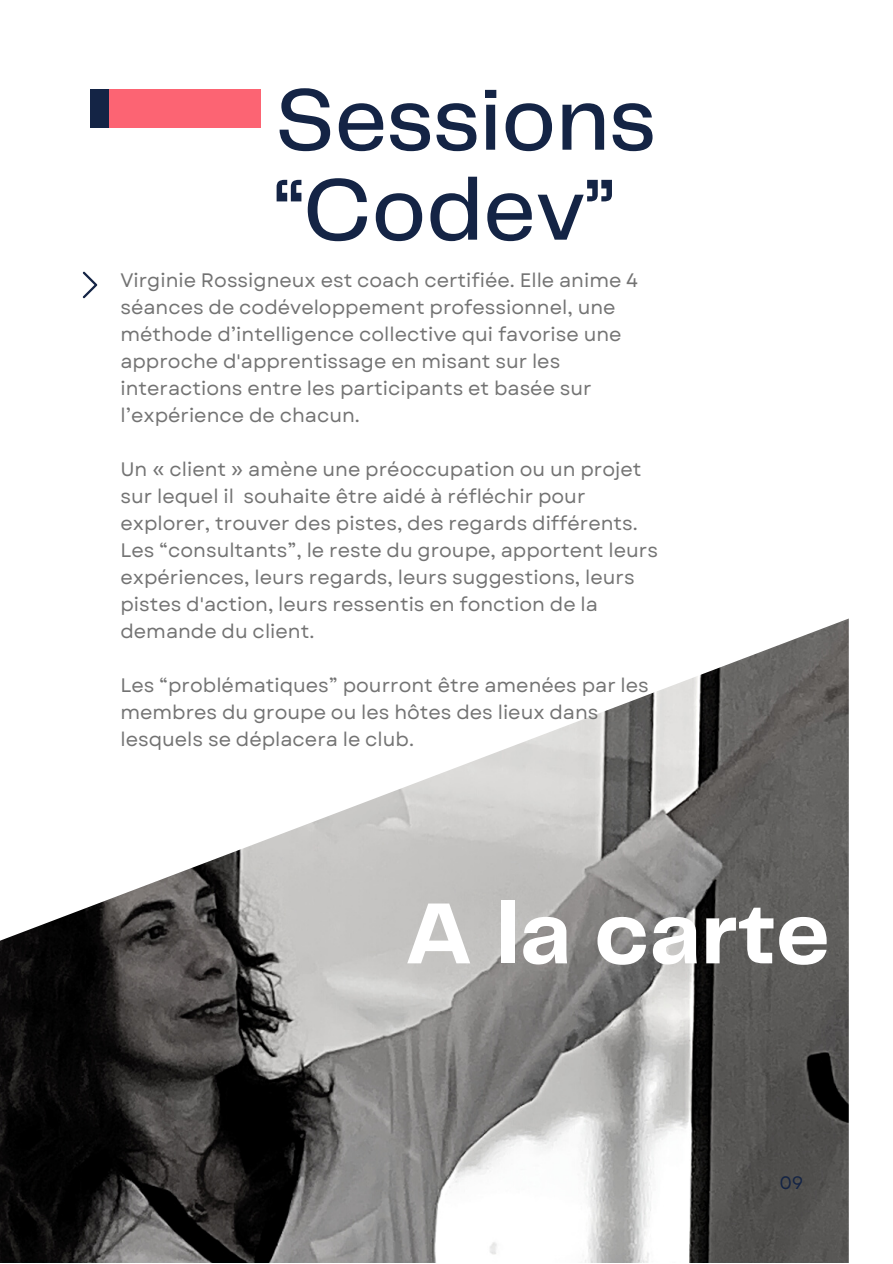
<style>
.page{position:relative;width:893px;height:1264px;background:#fff}
.page>*{position:absolute;margin:0;border:0;box-sizing:border-box;transform-origin:0 0}
.t1{font:500 89.85px/89.8px "Telegraf";color:#142445}
.t2{font:700 89.85px "Telegraf";color:#fff}
.t3{font:19.5px/27px "Garet";color:#737373}
.t4{font:18px "Garet";color:#142445}
</style>
<div class="page">
<img style="left:0;top:619px;width:848px;height:643px">
<svg style="left:82px;top:271px;width:16px;height:28px"></svg>
<div style="left:90px;top:89px;width:21px;height:39px;background:#142445"></div>
<div style="left:109px;top:89px;width:151px;height:39px;background:#fc6473"></div>
<h1 class="t1" style="left:275px;top:72px;width:382px">Sessions “Codev”</h1>
<p class="t3" style="left:120px;top:267px;width:519px">Virginie Rossigneux est coach certifiée. Elle anime 4 séances de codéveloppement professionnel, une méthode d’intelligence collective qui favorise une approche d'apprentissage en misant sur les interactions entre les participants et basée sur l’expérience de chacun.</p>
<p class="t3" style="left:120px;top:456px;width:539px">Un « client » amène une préoccupation ou un projet sur lequel il souhaite être aidé à réfléchir pour explorer, trouver des pistes, des regards différents.<br>Les “consultants”, le reste du groupe, apportent leurs expériences, leurs regards, leurs suggestions, leurs pistes d'action, leurs ressentis en fonction de la demande du client.</p>
<p class="t3" style="left:120px;top:672px;width:530px">Les “problématiques” pourront être amenées par les membres du groupe ou les hôtes des lieux dans lesquels se déplacera le club.</p>
<h1 class="t2" style="left:404px;top:872px;width:426px">A la carte</h1>
<p class="t4" style="left:779px;top:1171px;width:26px">09</p>
</div>
